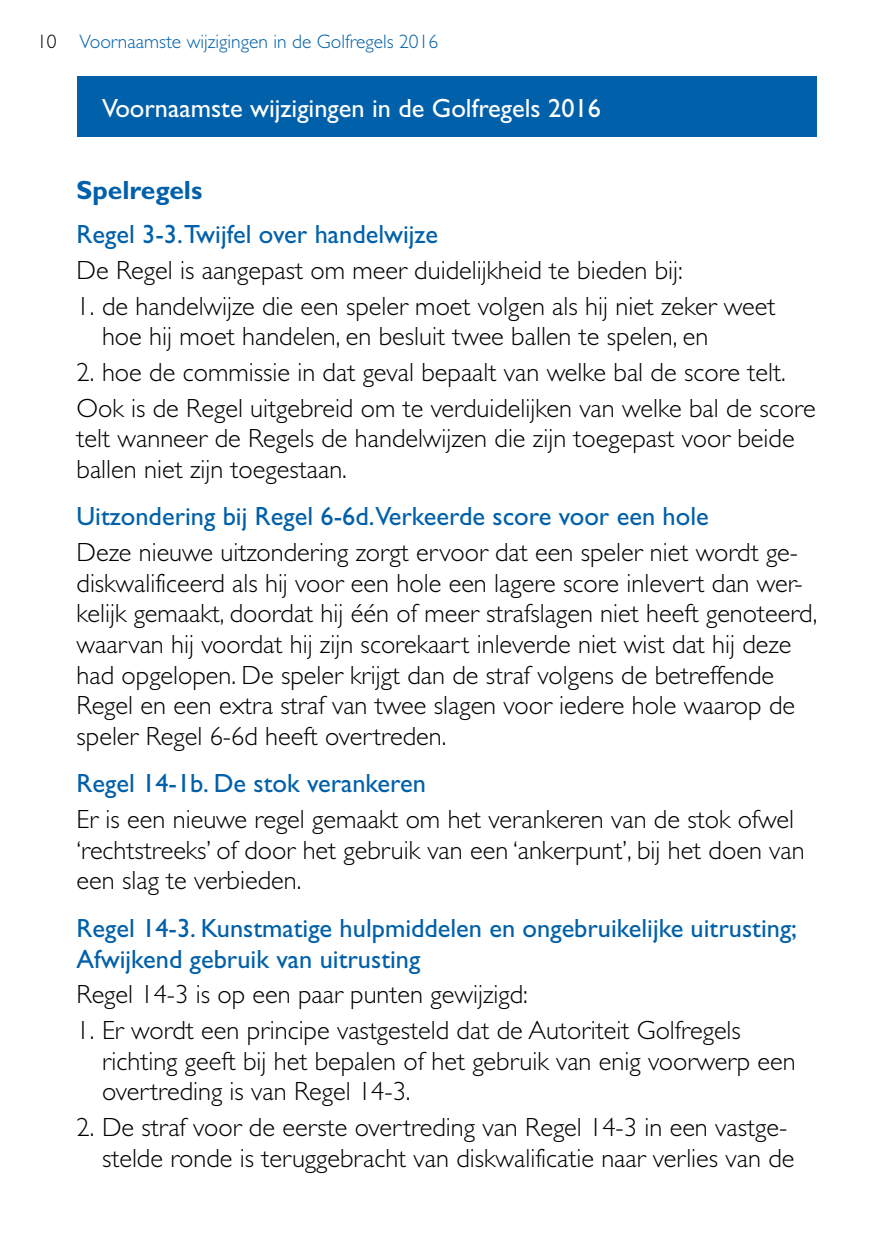
<style>
.page{position:relative;width:893px;height:1259px;background:#fff}
.page>*{position:absolute;margin:0;border:0;box-sizing:border-box;transform-origin:0 0}
.t1{font:300 26.4px/30.6px "Gill Sans";color:#000}
.t2{font:26.4px/30.6px "Gill Sans";color:#0060a9}
.t3{font:26.4px "Gill Sans";color:#fff}
.t4{font:700 26.4px "Gill Sans";color:#0060a9}
.t5{font:300 19.5px "Gill Sans";color:#0060a9}
.s1{color:#000}
</style>
<div class="page">
<div style="left:77px;top:77px;width:739px;height:60px;background:#0060a9"></div>
<p class="t5" style="left:37px;top:31px;width:403px"><span class="s1">10</span> Voornaamste wijzigingen in de Golfregels 2016</p>
<p class="t3" style="left:102px;top:93px;width:500px">Voornaamste wijzigingen in de Golfregels 2016</p>
<p class="t4" style="left:77px;top:174px;width:127px">Spelregels</p>
<p class="t2" style="left:77px;top:219px;width:363px">Regel 3-3.Twijfel over handelwijze</p>
<p class="t1" style="left:77px;top:255px;width:608px">De Regel is aangepast om meer duidelijkheid te bieden bij:</p>
<p class="t1" style="left:102px;top:290px;width:675px;text-indent:-26px">1. de handelwijze die een speler moet volgen als hij niet zeker weet hoe hij moet handelen, en besluit twee ballen te spelen, en</p>
<p class="t1" style="left:77px;top:354px;width:741px;line-height:35.7px">2. hoe de commissie in dat geval bepaalt van welke bal de score telt.<br>Ook is de Regel uitgebreid om te verduidelijken van welke bal de score</p>
<p class="t1" style="left:77px;top:423px;width:720px">telt wanneer de Regels de handelwijzen die zijn toegepast voor beide ballen niet zijn toegestaan.</p>
<p class="t2" style="left:77px;top:501px;width:634px">Uitzondering bij Regel 6-6d.Verkeerde score voor een hole</p>
<p class="t1" style="left:77px;top:537px;width:742px">Deze nieuwe uitzondering zorgt ervoor dat een speler niet wordt ge&shy;diskwalificeerd als hij voor een hole een lagere score inlevert dan wer&shy;kelijk gemaakt, doordat hij één of meer strafslagen niet heeft genoteerd, waarvan hij voordat hij zijn scorekaart inleverde niet wist dat hij deze had opgelopen. De speler krijgt dan de straf volgens de betreffende Regel en een extra straf van twee slagen voor iedere hole waarop de speler Regel 6-6d heeft overtreden.</p>
<p class="t2" style="left:77px;top:768px;width:351px">Regel 14-1b. De stok verankeren</p>
<p class="t1" style="left:77px;top:804px;width:730px">Er is een nieuwe regel gemaakt om het verankeren van de stok ofwel ‘rechtstreeks’ of door het gebruik van een ‘ankerpunt’, bij het doen van een slag te verbieden.</p>
<p class="t2" style="left:77px;top:912px;width:722px">Regel 14-3. Kunstmatige hulpmiddelen en ongebruikelijke uitrusting;<br>Afwijkend gebruik van uitrusting</p>
<p class="t1" style="left:77px;top:979px;width:453px">Regel 14-3 is op een paar punten gewijzigd:</p>
<p class="t1" style="left:102px;top:1015px;width:695px;text-indent:-26px">1. Er wordt een principe vastgesteld dat de Autoriteit Golfregels richting geeft bij het bepalen of het gebruik van enig voorwerp een overtreding is van Regel 14-3.</p>
<p class="t1" style="left:77px;top:1111px;width:719px;text-align:right">2. De straf voor de eerste overtreding van Regel 14-3 in een vastge&shy;stelde ronde is teruggebracht van diskwalificatie naar verlies van de</p>
</div>
